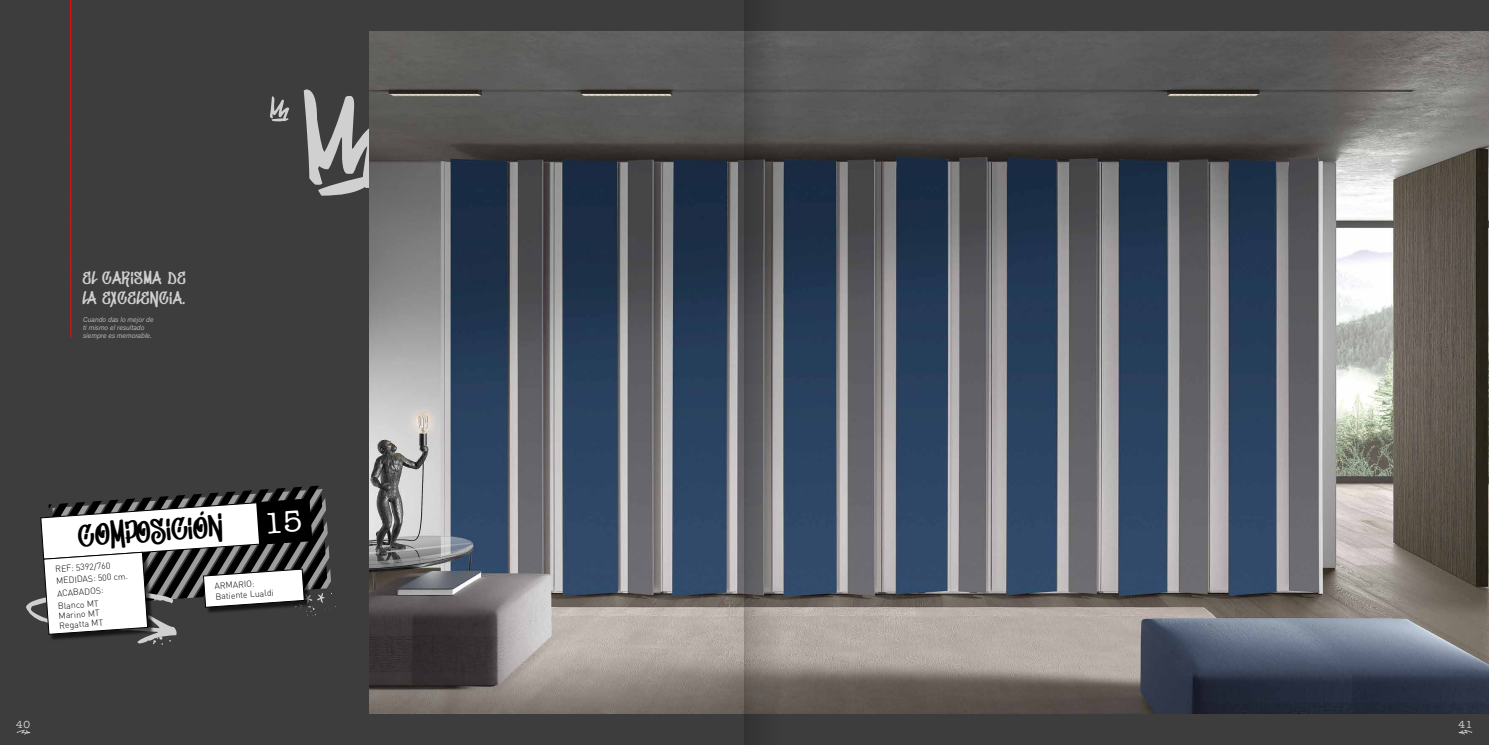
<style>
.page{position:relative;width:1489px;height:745px;background:#fff}
.page>*{position:absolute;margin:0;border:0;box-sizing:border-box;transform-origin:0 0}
.t1{font:30.62px "Don Graffiti";color:#000}
.t2{font:17.5px/20.1px "Don Graffiti";letter-spacing:.08em;color:#d0d0d0}
.t3{font:10.5px "American Typewriter";color:#d0d0d0}
.t4{font:300 8.75px/10.5px "DIN";color:#000}
.t5{font:7px/7.9px "Acumin Variable Concept";color:#d0d0d0}
</style>
<div class="page">
<div style="left:0;top:0;width:1488px;height:744px;background:#3c3d3c"></div>
<svg style="left:304px;top:89px;width:66px;height:106px"></svg>
<img style="left:370px;top:32px;width:1118px;height:681px">
<svg style="left:270px;top:96px;width:19px;height:26px"></svg>
<hr style="left:70px;top:0;width:1px;height:337px;background:#ff080b">
<svg style="left:1458px;top:730px;width:14px;height:4px"></svg>
<svg style="left:17px;top:730px;width:13px;height:4px"></svg>
<svg style="left:744px;top:0;width:37px;height:744px"></svg>
<svg style="left:26px;top:485px;width:310px;height:159px"></svg>
<h2 class="t2" style="left:83px;top:268px;width:104px">EL CARISMA DE<br>LA EXCELENCIA.</h2>
<p class="t5" style="left:83px;top:315px;width:72px">Cuando das lo mejor de ti mismo el resultado siempre es memorable.</p>
<h1 class="t1" style="left:78px;top:522px;width:145px;rotate:-4deg">COMPOSICIÓN</h1>
<p class="t4" style="left:214px;top:580px;width:60px;rotate:-4deg">ARMARIO:<br>Batiente Lualdi</p>
<p class="t4" style="left:55px;top:562px;width:73px;line-height:11.6px;rotate:-4deg">REF: 5392/760<br>MEDIDAS: 500 cm.</p>
<p class="t4" style="left:57px;top:586px;width:48px;line-height:12.7px;rotate:-4deg">ACABADOS:<br>Blanco MT</p>
<p class="t4" style="left:58px;top:610px;width:45px;line-height:9.6px;rotate:-4deg">Marino MT<br>Regatta MT</p>
<p class="t3" style="left:16px;top:715px;width:15px">40</p>
<p class="t3" style="left:1458px;top:715px;width:15px">41</p>
</div>
